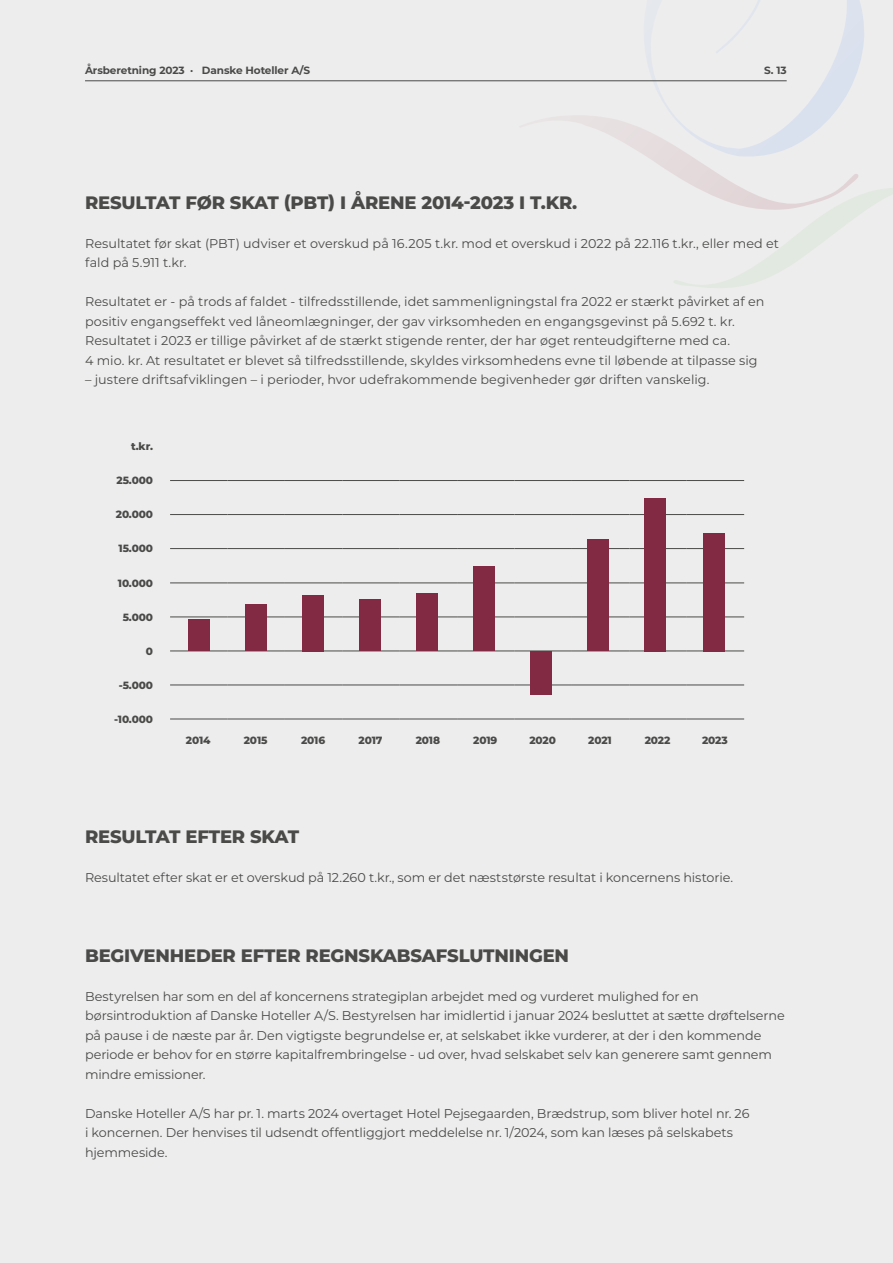
<style>
.page{position:relative;width:893px;height:1263px;background:#fff}
.page>*{position:absolute;margin:0;border:0;box-sizing:border-box;transform-origin:0 0}
.t1{font:800 18px "Montserrat";letter-spacing:-.01em;color:#4a4a49}
.t2{font:12.75px/19.5px "Montserrat";letter-spacing:-.005em;color:#4a4a49}
.t3{font:800 10.5px "Montserrat";letter-spacing:-.01em;color:#4a4a49}
.t4{font:700 10.5px "Montserrat";letter-spacing:-.01em;color:#4a4a49}
</style>
<div class="page">
<hr style="left:0;top:0;width:1px;height:1263px;background:#ededed">
<div style="left:1px;top:0;width:892px;height:1263px;background:#ededed"></div>
<svg style="left:519px;top:0;width:374px;height:288px"></svg>
<hr style="left:85px;top:80px;width:702px;height:1px;background:#4a4a49">
<hr style="left:170px;top:480px;width:57px;height:1px;background:#4a4a49">
<hr style="left:227px;top:480px;width:58px;height:1px;background:#4a4a49">
<hr style="left:285px;top:480px;width:57px;height:1px;background:#4a4a49">
<hr style="left:342px;top:480px;width:58px;height:1px;background:#4a4a49">
<hr style="left:400px;top:480px;width:57px;height:1px;background:#4a4a49">
<hr style="left:457px;top:480px;width:57px;height:1px;background:#4a4a49">
<hr style="left:514px;top:480px;width:58px;height:1px;background:#4a4a49">
<hr style="left:572px;top:480px;width:57px;height:1px;background:#4a4a49">
<hr style="left:629px;top:480px;width:58px;height:1px;background:#4a4a49">
<hr style="left:687px;top:480px;width:57px;height:1px;background:#4a4a49">
<hr style="left:170px;top:514px;width:57px;height:1px;background:#4a4a49">
<hr style="left:227px;top:514px;width:58px;height:1px;background:#4a4a49">
<hr style="left:285px;top:514px;width:57px;height:1px;background:#4a4a49">
<hr style="left:342px;top:514px;width:58px;height:1px;background:#4a4a49">
<hr style="left:400px;top:514px;width:57px;height:1px;background:#4a4a49">
<hr style="left:457px;top:514px;width:57px;height:1px;background:#4a4a49">
<hr style="left:514px;top:514px;width:58px;height:1px;background:#4a4a49">
<hr style="left:572px;top:514px;width:57px;height:1px;background:#4a4a49">
<hr style="left:629px;top:514px;width:58px;height:1px;background:#4a4a49">
<hr style="left:687px;top:514px;width:57px;height:1px;background:#4a4a49">
<hr style="left:170px;top:548px;width:57px;height:1px;background:#4a4a49">
<hr style="left:227px;top:548px;width:58px;height:1px;background:#4a4a49">
<hr style="left:285px;top:548px;width:57px;height:1px;background:#4a4a49">
<hr style="left:342px;top:548px;width:58px;height:1px;background:#4a4a49">
<hr style="left:400px;top:548px;width:57px;height:1px;background:#4a4a49">
<hr style="left:457px;top:548px;width:57px;height:1px;background:#4a4a49">
<hr style="left:514px;top:548px;width:58px;height:1px;background:#4a4a49">
<hr style="left:572px;top:548px;width:57px;height:1px;background:#4a4a49">
<hr style="left:629px;top:548px;width:58px;height:1px;background:#4a4a49">
<hr style="left:687px;top:548px;width:57px;height:1px;background:#4a4a49">
<hr style="left:170px;top:582px;width:57px;height:1px;background:#4a4a49">
<hr style="left:227px;top:582px;width:58px;height:1px;background:#4a4a49">
<hr style="left:285px;top:582px;width:57px;height:1px;background:#4a4a49">
<hr style="left:342px;top:582px;width:58px;height:1px;background:#4a4a49">
<hr style="left:400px;top:582px;width:57px;height:1px;background:#4a4a49">
<hr style="left:457px;top:582px;width:57px;height:1px;background:#4a4a49">
<hr style="left:514px;top:582px;width:58px;height:1px;background:#4a4a49">
<hr style="left:572px;top:582px;width:57px;height:1px;background:#4a4a49">
<hr style="left:629px;top:582px;width:58px;height:1px;background:#4a4a49">
<hr style="left:687px;top:582px;width:57px;height:1px;background:#4a4a49">
<hr style="left:170px;top:616px;width:57px;height:1px;background:#4a4a49">
<hr style="left:227px;top:616px;width:58px;height:1px;background:#4a4a49">
<hr style="left:285px;top:616px;width:57px;height:1px;background:#4a4a49">
<hr style="left:342px;top:616px;width:58px;height:1px;background:#4a4a49">
<hr style="left:400px;top:616px;width:57px;height:1px;background:#4a4a49">
<hr style="left:457px;top:616px;width:57px;height:1px;background:#4a4a49">
<hr style="left:514px;top:616px;width:58px;height:1px;background:#4a4a49">
<hr style="left:572px;top:616px;width:57px;height:1px;background:#4a4a49">
<hr style="left:629px;top:616px;width:58px;height:1px;background:#4a4a49">
<hr style="left:687px;top:616px;width:57px;height:1px;background:#4a4a49">
<hr style="left:170px;top:650px;width:57px;height:1px;background:#4a4a49">
<hr style="left:227px;top:650px;width:58px;height:1px;background:#4a4a49">
<hr style="left:285px;top:650px;width:57px;height:1px;background:#4a4a49">
<hr style="left:342px;top:650px;width:58px;height:1px;background:#4a4a49">
<hr style="left:400px;top:650px;width:57px;height:1px;background:#4a4a49">
<hr style="left:457px;top:650px;width:57px;height:1px;background:#4a4a49">
<hr style="left:514px;top:650px;width:58px;height:1px;background:#4a4a49">
<hr style="left:572px;top:650px;width:57px;height:1px;background:#4a4a49">
<hr style="left:629px;top:650px;width:58px;height:1px;background:#4a4a49">
<hr style="left:687px;top:650px;width:57px;height:1px;background:#4a4a49">
<hr style="left:170px;top:685px;width:57px;height:1px;background:#4a4a49">
<hr style="left:227px;top:685px;width:58px;height:1px;background:#4a4a49">
<hr style="left:285px;top:685px;width:57px;height:1px;background:#4a4a49">
<hr style="left:342px;top:685px;width:58px;height:1px;background:#4a4a49">
<hr style="left:400px;top:685px;width:57px;height:1px;background:#4a4a49">
<hr style="left:457px;top:685px;width:57px;height:1px;background:#4a4a49">
<hr style="left:514px;top:685px;width:58px;height:1px;background:#4a4a49">
<hr style="left:572px;top:685px;width:57px;height:1px;background:#4a4a49">
<hr style="left:629px;top:685px;width:58px;height:1px;background:#4a4a49">
<hr style="left:687px;top:685px;width:57px;height:1px;background:#4a4a49">
<hr style="left:170px;top:719px;width:57px;height:1px;background:#4a4a49">
<hr style="left:227px;top:719px;width:58px;height:1px;background:#4a4a49">
<hr style="left:285px;top:719px;width:57px;height:1px;background:#4a4a49">
<hr style="left:342px;top:719px;width:58px;height:1px;background:#4a4a49">
<hr style="left:400px;top:719px;width:57px;height:1px;background:#4a4a49">
<hr style="left:457px;top:719px;width:57px;height:1px;background:#4a4a49">
<hr style="left:514px;top:719px;width:58px;height:1px;background:#4a4a49">
<hr style="left:572px;top:719px;width:57px;height:1px;background:#4a4a49">
<hr style="left:629px;top:719px;width:58px;height:1px;background:#4a4a49">
<hr style="left:687px;top:719px;width:57px;height:1px;background:#4a4a49">
<div style="left:530px;top:651px;width:21px;height:43px;background:#822a44"></div>
<div style="left:188px;top:620px;width:21px;height:31px;background:#822a44"></div>
<div style="left:245px;top:605px;width:21px;height:46px;background:#822a44"></div>
<div style="left:302px;top:595px;width:21px;height:56px;background:#822a44"></div>
<div style="left:359px;top:600px;width:21px;height:51px;background:#822a44"></div>
<div style="left:473px;top:567px;width:21px;height:84px;background:#822a44"></div>
<div style="left:587px;top:539px;width:21px;height:112px;background:#822a44"></div>
<div style="left:644px;top:498px;width:21px;height:153px;background:#822a44"></div>
<div style="left:704px;top:533px;width:21px;height:118px;background:#822a44"></div>
<div style="left:416px;top:593px;width:21px;height:58px;background:#822a44"></div>
<p class="t4" style="left:85px;top:63px;width:227px">Årsberetning 2023 · Danske Hoteller A/S</p>
<p class="t4" style="left:764px;top:63px;width:24px">S. 13</p>
<h1 class="t1" style="left:85px;top:189px;width:494px">RESULTAT FØR SKAT (PBT) I ÅRENE 2014-2023 I T.KR.</h1>
<p class="t2" style="left:85px;top:233px;width:696px">Resultatet før skat (PBT) udviser et overskud på 16.205 t.kr. mod et overskud i 2022 på 22.116 t.kr., eller med et fald på 5.911 t.kr.</p>
<p class="t2" style="left:85px;top:292px;width:681px">Resultatet er - på trods af faldet - tilfredsstillende, idet sammenligningstal fra 2022 er stærkt påvirket af en positiv engangseffekt ved låneomlægninger, der gav virksomheden en engangsgevinst på 5.692 t. kr.<br>Resultatet i 2023 er tillige påvirket af de stærkt stigende renter, der har øget renteudgifterne med ca.<br>4 mio. kr. At resultatet er blevet så tilfredsstillende, skyldes virksomhedens evne til løbende at tilpasse sig</p>
<p class="t2" style="left:85px;top:370px;width:625px">– justere driftsafviklingen – i perioder, hvor udefrakommende begivenheder gør driften vanskelig.</p>
<p class="t3" style="left:131px;top:439px;width:24px">t.kr.</p>
<p class="t3" style="left:117px;top:473px;width:38px">25.000</p>
<p class="t3" style="left:116px;top:507px;width:39px">20.000</p>
<p class="t3" style="left:119px;top:541px;width:36px">15.000</p>
<p class="t3" style="left:118px;top:575px;width:37px">10.000</p>
<p class="t3" style="left:123px;top:609px;width:32px">5.000</p>
<p class="t3" style="left:146px;top:643px;width:9px">0</p>
<p class="t3" style="left:119px;top:677px;width:36px">-5.000</p>
<p class="t3" style="left:114px;top:711px;width:40px">-10.000</p>
<p class="t3" style="left:186px;top:732px;width:26px">2014</p>
<p class="t3" style="left:244px;top:732px;width:25px">2015</p>
<p class="t3" style="left:301px;top:732px;width:26px">2016</p>
<p class="t3" style="left:358px;top:732px;width:25px">2017</p>
<p class="t3" style="left:416px;top:732px;width:26px">2018</p>
<p class="t3" style="left:473px;top:732px;width:26px">2019</p>
<p class="t3" style="left:529px;top:732px;width:28px">2020</p>
<p class="t3" style="left:588px;top:732px;width:25px">2021</p>
<p class="t3" style="left:645px;top:732px;width:27px">2022</p>
<p class="t3" style="left:702px;top:732px;width:27px">2023</p>
<h1 class="t1" style="left:85px;top:823px;width:216px">RESULTAT EFTER SKAT</h1>
<p class="t2" style="left:85px;top:867px;width:648px">Resultatet efter skat er et overskud på 12.260 t.kr., som er det næststørste resultat i koncernens historie.</p>
<h1 class="t1" style="left:85px;top:942px;width:486px">BEGIVENHEDER EFTER REGNSKABSAFSLUTNINGEN</h1>
<p class="t2" style="left:85px;top:986px;width:701px">Bestyrelsen har som en del af koncernens strategiplan arbejdet med og vurderet mulighed for en børsintroduktion af Danske Hoteller A/S. Bestyrelsen har imidlertid i januar 2024 besluttet at sætte drøftelserne på pause i de næste par år. Den vigtigste begrundelse er, at selskabet ikke vurderer, at der i den kommende periode er behov for en større kapitalfrembringelse - ud over, hvad selskabet selv kan generere samt gennem mindre emissioner.</p>
<p class="t2" style="left:85px;top:1103px;width:666px">Danske Hoteller A/S har pr. 1. marts 2024 overtaget Hotel Pejsegaarden, Brædstrup, som bliver hotel nr. 26 i koncernen. Der henvises til udsendt offentliggjort meddelelse nr. 1/2024, som kan læses på selskabets hjemmeside.</p>
</div>
